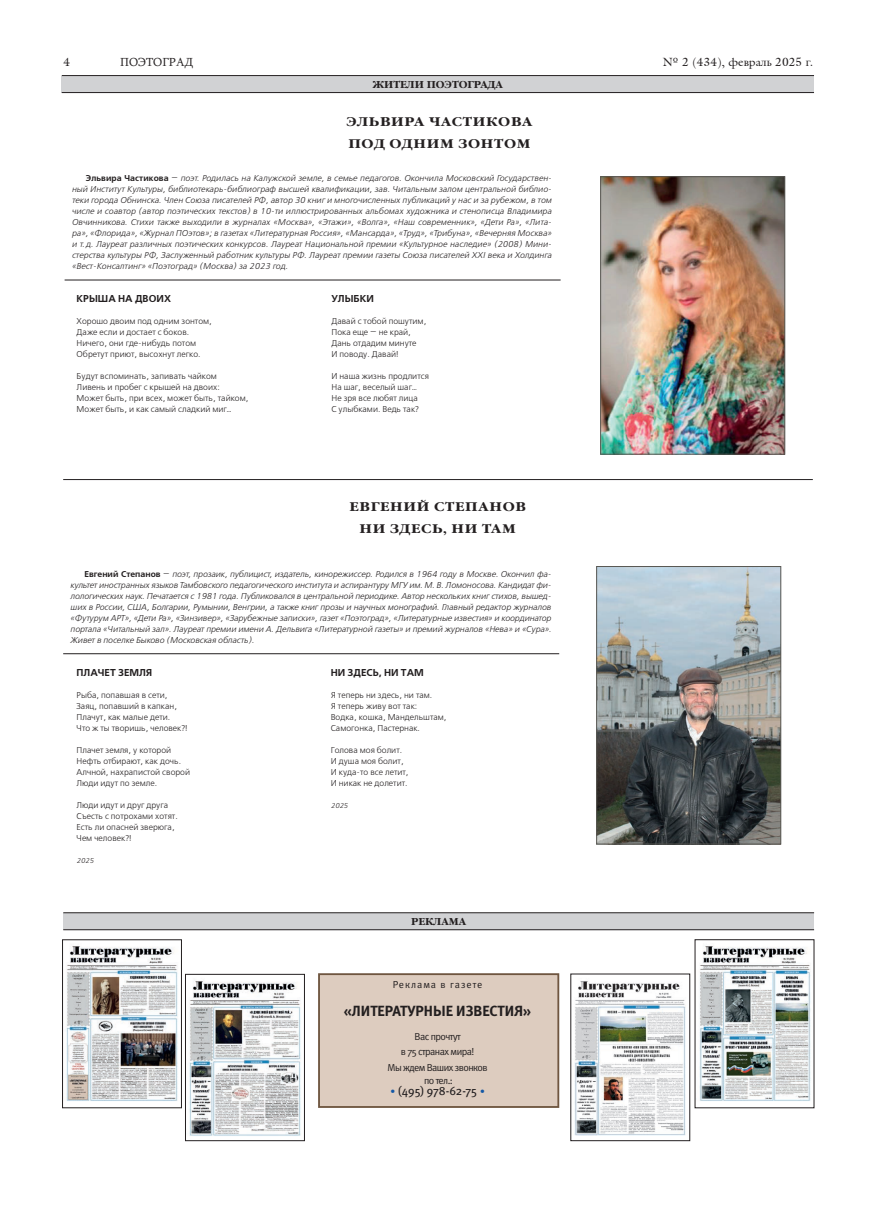
<style>
.page{position:relative;width:871px;height:1219px;background:#fff}
.page>*{position:absolute;margin:0;border:0;box-sizing:border-box;transform-origin:0 0}
.t1{font:14.7px "Meta Bold C";color:#231f20}
.t2{font:700 12.5px/22px "Garamond C";letter-spacing:.05em;color:#231f20;scale:1.1 1}
.t3{font:12px "AG Galleon";color:#231f20}
.t4{font:12px "Meta Book C";letter-spacing:-.01em;color:#231f20}
.t5{font:12px "Sylfaen";color:#231f20}
.t6{font:10.1px/15.5px "Meta Normal C";letter-spacing:-.05em;color:#231f20;text-align:center}
.t7{font:10.1px "Meta Normal Cyr LF";letter-spacing:.1em;color:#231f20}
.t8{font:700 10px "Free Set C";color:#231f20}
.t9{font:700 10px "Garamond C";color:#231f20}
.t10{font:italic 8.5px/11px "Free Set C";color:#231f20;text-align:justify}
.t11{font:8.5px/11px "Free Set C";color:#231f20}
.t12{font:italic 7px "Free Set C";color:#231f20}
.s1{font-weight:700;font-style:normal}
.s2{font-style:normal}
.s3{font-family:"PT Serif";color:#1358a6}
</style>
<div class="page">
<div style="left:62px;top:76px;width:751px;height:17px;background:#d1d2d4"></div>
<hr style="left:62px;top:75px;width:751px;height:1px;background:#231f20">
<hr style="left:62px;top:92px;width:751px;height:1px;background:#231f20">
<hr style="left:65px;top:280px;width:495px;height:1px;background:#231f20">
<img style="left:602px;top:179px;width:180px;height:273px">
<div style="left:600px;top:177px;width:184px;height:277px;border:1px solid #585752"></div>
<hr style="left:63px;top:653px;width:496px;height:1px;background:#231f20">
<img style="left:598px;top:568px;width:180px;height:274px">
<div style="left:596px;top:566px;width:184px;height:278px;border:1px solid #585752"></div>
<hr style="left:63px;top:479px;width:749px;height:1px;background:#231f20">
<div style="left:63px;top:913px;width:750px;height:17px;background:#d1d2d4"></div>
<hr style="left:63px;top:912px;width:750px;height:1px;background:#231f20">
<hr style="left:63px;top:929px;width:750px;height:1px;background:#231f20">
<div style="left:318px;top:973px;width:241px;height:135px;background:#ddccbf;border:2px solid #6f5640"></div>
<img style="left:696px;top:946px;width:115px;height:155px">
<img style="left:574px;top:981px;width:112px;height:155px">
<img style="left:189px;top:981px;width:112px;height:155px">
<div style="left:185px;top:974px;width:119px;height:167px;border:1px solid #231f20"></div>
<img style="left:66px;top:946px;width:112px;height:155px">
<div style="left:62px;top:940px;width:119px;height:168px;border:1px solid #231f20"></div>
<h3 class="t3" style="left:63px;top:55px;width:8px">4</h3>
<h3 class="t5" style="left:120px;top:53px;width:75px">ПОЭТОГРАД</h3>
<h3 class="t3" style="left:662px;top:55px;width:152px">№ 2 (434), февраль 2025 г.</h3>
<p class="t9" style="left:373px;top:79px;width:131px">ЖИТЕЛИ ПОЭТОГРАДА</p>
<h2 class="t2" style="left:346px;top:111px;width:170px">ЭЛЬВИРА ЧАСТИКОВА<br>ПОД ОДНИМ ЗОНТОМ</h2>
<p class="t10" style="left:72px;top:173px;width:481px;text-indent:14px"><span class="s1">Эльвира Частикова</span> <span class="s2">—</span> поэт. Родилась на Калужской земле, в семье педагогов. Окончила Московский Государствен&shy;ный Институт Культуры, библиотекарь-библиограф высшей квалификации, зав. Читальным залом центральной библио&shy;теки города Обнинска. Член Союза писателей РФ, автор 30 книг и многочисленных публикаций у нас и за рубежом, в том числе и соавтор (автор поэтических текстов) в 10‑ ти иллюстрированных альбомах художника и стенописца Владимира Овчинникова. Стихи также выходили в журналах «Москва», «Этажи», «Волга», «Наш современник», «Дети Ра», «Лита&shy;ра», «Флорида», «Журнал ПОэтов»; в газетах «Литературная Россия», «Мансарда», «Труд», «Трибуна», «Вечерняя Москва» и т.д. Лауреат различных поэтических конкурсов. Лауреат Национальной премии «Культурное наследие» (2008) Мини&shy;стерства культуры РФ, Заслуженный работник культуры РФ. Лауреат премии газеты Союза писателей ХХI века и Холдинга «Вест-Консалтинг» «Поэтоград» (Москва) за 2023 год.</p>
<p class="t8" style="left:77px;top:293px;width:96px">КРЫША НА ДВОИХ</p>
<p class="t11" style="left:77px;top:316px;width:137px">Хорошо двоим под одним зонтом,<br>Даже если и достает с боков.<br>Ничего, они где-нибудь потом<br>Обретут приют, высохнут легко.</p>
<p class="t11" style="left:77px;top:371px;width:173px">Будут вспоминать, запивать чайком<br>Ливень и пробег с крышей на двоих:<br>Может быть, при всех, может быть, тайком, Может быть, и как самый сладкий миг…</p>
<p class="t8" style="left:331px;top:293px;width:44px">УЛЫБКИ</p>
<p class="t11" style="left:331px;top:316px;width:96px">Давай с тобой пошутим,<br>Пока еще — не край,<br>Дань отдадим минуте<br>И поводу. Давай!</p>
<p class="t11" style="left:331px;top:371px;width:99px">И наша жизнь продлится<br>На шаг, веселый шаг…<br>Не зря все любят лица<br>С улыбками. Ведь так?</p>
<h2 class="t2" style="left:349px;top:496px;width:162px;text-align:center">ЕВГЕНИЙ СТЕПАНОВ<br>НИ ЗДЕСЬ, НИ ТАМ</h2>
<p class="t10" style="left:70px;top:569px;width:482px;text-indent:14px"><span class="s1">Евгений Степанов</span> <span class="s2">—</span> поэт, прозаик, публицист, издатель, кинорежиссер. Родился в 1964 году в Москве. Окончил фа&shy;культет иностранных языков Тамбовского педагогического института и аспирантуру МГУ им. М. В. Ломоносова. Кандидат фи&shy;лологических наук. Печатается с 1981 года. Публиковался в центральной периодике. Автор нескольких книг стихов, вышед&shy;ших в России, США, Болгарии, Румынии, Венгрии, а также книг прозы и научных монографий. Главный редактор журналов «Футурум АРТ», «Дети Ра», «Зинзивер», «Зарубежные записки», газет «Поэтоград», «Литературные известия» и координатор портала «Читальный зал». Лауреат премии имени А. Дельвига «Литературной газеты» и премий журналов «Нева» и «Сура».<br>Живет в поселке Быково (Московская область)<span class="s2">.</span></p>
<p class="t8" style="left:77px;top:667px;width:77px">ПЛАЧЕТ ЗЕМЛЯ</p>
<p class="t11" style="left:77px;top:690px;width:113px">Рыба, попавшая в сети,<br>Заяц, попавший в капкан,<br>Плачут, как малые дети.<br>Что ж ты творишь, человек?!</p>
<p class="t11" style="left:77px;top:745px;width:115px">Плачет земля, у которой<br>Нефть отбирают, как дочь.<br>Алчной, нахрапистой сворой<br>Люди идут по земле.</p>
<p class="t11" style="left:77px;top:800px;width:103px">Люди идут и друг друга<br>Съесть с потрохами хотят.<br>Есть ли опасней зверюга,<br>Чем человек?!</p>
<p class="t12" style="left:77px;top:857px;width:19px">2025</p>
<p class="t8" style="left:330px;top:667px;width:95px">НИ ЗДЕСЬ, НИ ТАМ</p>
<p class="t11" style="left:330px;top:690px;width:117px">Я теперь ни здесь, ни там.<br>Я теперь живу вот так:<br>Водка, кошка, Мандельштам,<br>Самогонка, Пастернак.</p>
<p class="t11" style="left:330px;top:745px;width:79px">Голова моя болит.<br>И душа моя болит,<br>И куда-то все летит,<br>И никак не долетит.</p>
<p class="t12" style="left:330px;top:802px;width:19px">2025</p>
<p class="t9" style="left:411px;top:916px;width:56px">РЕКЛАМА</p>
<p class="t7" style="left:393px;top:979px;width:91px">Реклама в газете</p>
<h1 class="t1" style="left:344px;top:1002px;width:189px">«ЛИТЕРАТУРНЫЕ ИЗВЕСТИЯ»</h1>
<p class="t6" style="left:387px;top:1029px;width:102px">Вас прочтут<br>в 75 странах мира!<br>Мы ждем Ваших звонков</p>
<p class="t6" style="left:424px;top:1072px;width:30px">по тел.:</p>
<h3 class="t4" style="left:390px;top:1084px;width:96px"><span class="s3">•</span> (495) 978-62-75 <span class="s3">•</span></h3>
</div>
